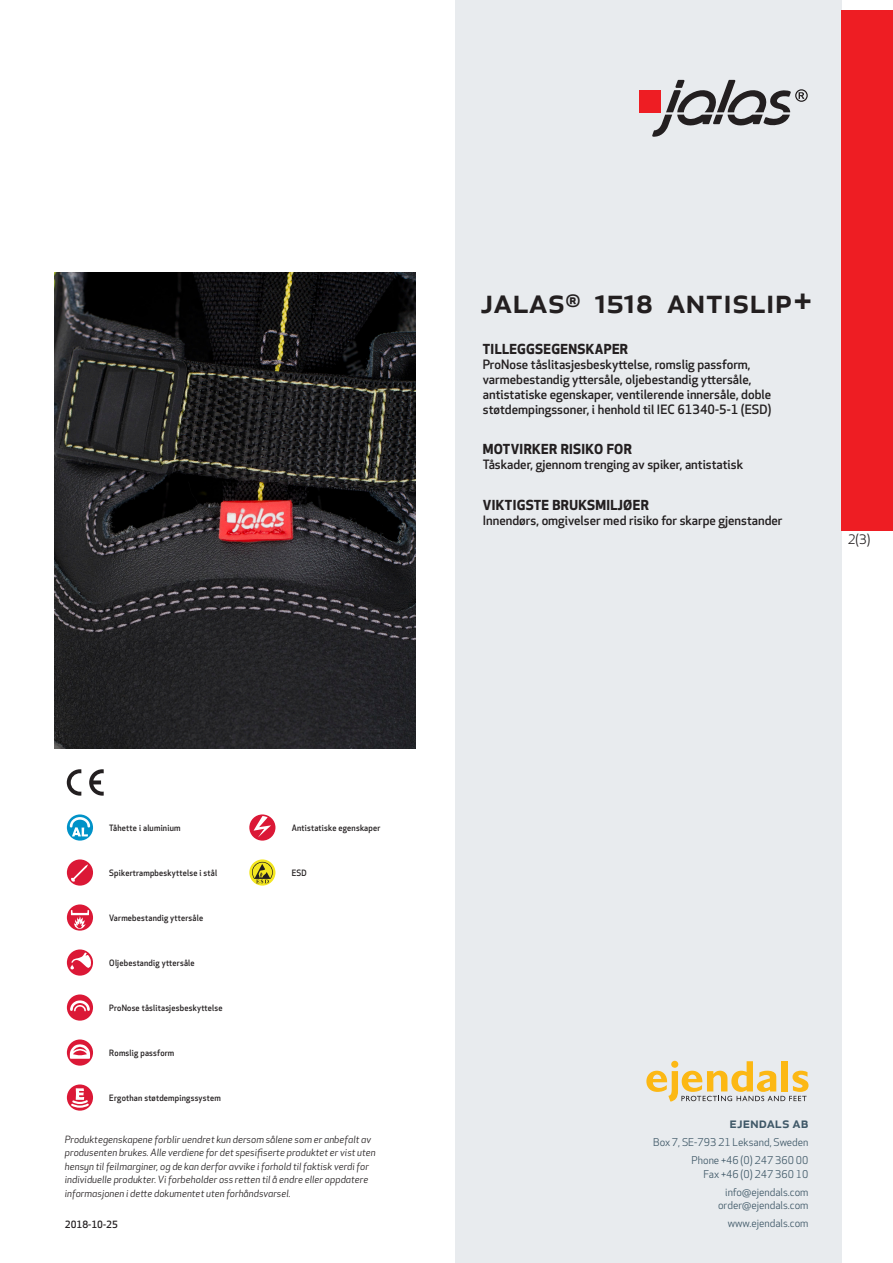
<style>
.page{position:relative;width:893px;height:1263px;background:#fff}
.page>*{position:absolute;margin:0;border:0;box-sizing:border-box;transform-origin:0 0}
.prodname{font:500 34.5px "Apex New";color:#231f20}
.t1{font:500 15px "Apex New";color:#405968}
.Funktion_body{font:700 13.5px "Apex New";letter-spacing:.025em;color:#231f20}
.t2{font:12.75px "Apex New";color:#231f20}
.Funktion_body-2{font:500 12.6px/15px "Apex New";color:#231f20}
.t3{font:10.5px/18px "Apex New";color:#405968;text-align:right}
.t4{font:italic 9.75px/13.5px "Apex New";letter-spacing:.005em;color:#231f20}
.Sidfot_datum{font:500 9.75px "Apex New";color:#231f20}
.Artikel{font:500 8.55px "Apex New";letter-spacing:.025em;color:#231f20;scale:.95 1}
</style>
<div class="page">
<div style="left:455px;top:0;width:387px;height:1263px;background:#e8ebee"></div>
<svg style="left:646px;top:1061px;width:162px;height:40px"></svg>
<div style="left:842px;top:11px;width:51px;height:520px;background:#ee1d23"></div>
<div style="left:639px;top:90px;width:22px;height:22px;background:#ee1d23"></div>
<svg style="left:652px;top:80px;width:156px;height:57px"></svg>
<svg style="left:67px;top:814px;width:26px;height:27px"></svg>
<svg style="left:70px;top:817px;width:20px;height:19px"></svg>
<div style="left:67px;top:859px;width:26px;height:27px;background:#db1836;border-radius:50%"></div>
<svg style="left:71px;top:864px;width:17px;height:18px"></svg>
<svg style="left:67px;top:904px;width:26px;height:27px"></svg>
<svg style="left:71px;top:910px;width:18px;height:19px"></svg>
<svg style="left:67px;top:949px;width:26px;height:27px"></svg>
<svg style="left:70px;top:952px;width:21px;height:17px"></svg>
<div style="left:67px;top:994px;width:26px;height:27px;background:#db1836;border-radius:50%"></div>
<svg style="left:70px;top:1000px;width:20px;height:11px"></svg>
<svg style="left:67px;top:1039px;width:26px;height:27px"></svg>
<svg style="left:70px;top:1044px;width:20px;height:15px"></svg>
<svg style="left:67px;top:1084px;width:26px;height:27px"></svg>
<svg style="left:69px;top:1088px;width:22px;height:21px"></svg>
<svg style="left:249px;top:814px;width:26px;height:27px"></svg>
<svg style="left:254px;top:816px;width:17px;height:21px"></svg>
<svg style="left:249px;top:859px;width:26px;height:26px"></svg>
<svg style="left:252px;top:862px;width:21px;height:21px"></svg>
<svg style="left:89px;top:769px;width:15px;height:27px"></svg>
<svg style="left:67px;top:769px;width:14px;height:27px"></svg>
<img style="left:54px;top:272px;width:361px;height:476px">
<p class="prodname" style="left:480px;top:277px;width:334px">JALAS<sup>®</sup> 1518 Antislip+</p>
<p class="Funktion_body" style="left:483px;top:339px;width:147px">TILLEGGSEGENSKAPER</p>
<p class="Funktion_body-2" style="left:483px;top:356px;width:290px">ProNose tåslitasjesbeskyttelse, romslig passform, varmebestandig yttersåle, oljebestandig yttersåle, antistatiske egenskaper, ventilerende innersåle, doble støtdempingssoner, i henhold til IEC 61340-5-1 (ESD)</p>
<p class="Funktion_body" style="left:483px;top:440px;width:151px">MOTVIRKER RISIKO FOR</p>
<p class="Funktion_body-2" style="left:483px;top:457px;width:262px">Tåskader, gjennom trenging av spiker, antistatisk</p>
<p class="Funktion_body" style="left:483px;top:495px;width:167px">VIKTIGSTE BRUKSMILJØER</p>
<p class="Funktion_body-2" style="left:483px;top:513px;width:301px">Innendørs, omgivelser med risiko for skarpe gjenstander</p>
<p class="t2" style="left:848px;top:531px;width:24px">2(3)</p>
<p class="Artikel" style="left:109px;top:822px;width:77px">Tåhette i aluminium</p>
<p class="Artikel" style="left:109px;top:867px;width:115px">Spikertrampbeskyttelse i stål</p>
<p class="Artikel" style="left:109px;top:912px;width:100px">Varmebestandig yttersåle</p>
<p class="Artikel" style="left:109px;top:957px;width:91px">Oljebestandig yttersåle</p>
<p class="Artikel" style="left:109px;top:1002px;width:121px">ProNose tåslitasjesbeskyttelse</p>
<p class="Artikel" style="left:109px;top:1047px;width:70px">Romslig passform</p>
<p class="Artikel" style="left:109px;top:1092px;width:119px">Ergothan støtdempingssystem</p>
<p class="Artikel" style="left:292px;top:822px;width:95px">Antistatiske egenskaper</p>
<p class="Artikel" style="left:292px;top:867px;width:17px">ESD</p>
<p class="t4" style="left:65px;top:1132px;width:312px">Produktegenskapene forblir uendret kun dersom sålene som er anbefalt av produsenten brukes. Alle verdiene for det spesifiserte produktet er vist uten hensyn til feilmarginer, og de kan derfor avvike i forhold til faktisk verdi for individuelle produkter. Vi forbeholder oss retten til å endre eller oppdatere informasjonen i dette dokumentet uten forhåndsvarsel.</p>
<p class="Sidfot_datum" style="left:65px;top:1218px;width:54px">2018-10-25</p>
<h2 class="t1" style="left:729px;top:1113px;width:80px">ejendals ab</h2>
<p class="t3" style="left:653px;top:1133px;width:157px">Box 7, SE-793 21 Leksand, Sweden<br>Phone +46 (0) 247 360 00</p>
<p class="t3" style="left:703px;top:1165px;width:107px">Fax +46 (0) 247 360 10 info@ejendals.com</p>
<p class="t3" style="left:718px;top:1196px;width:92px">order@ejendals.com</p>
<p class="t3" style="left:728px;top:1215px;width:82px">www.ejendals.com</p>
</div>
